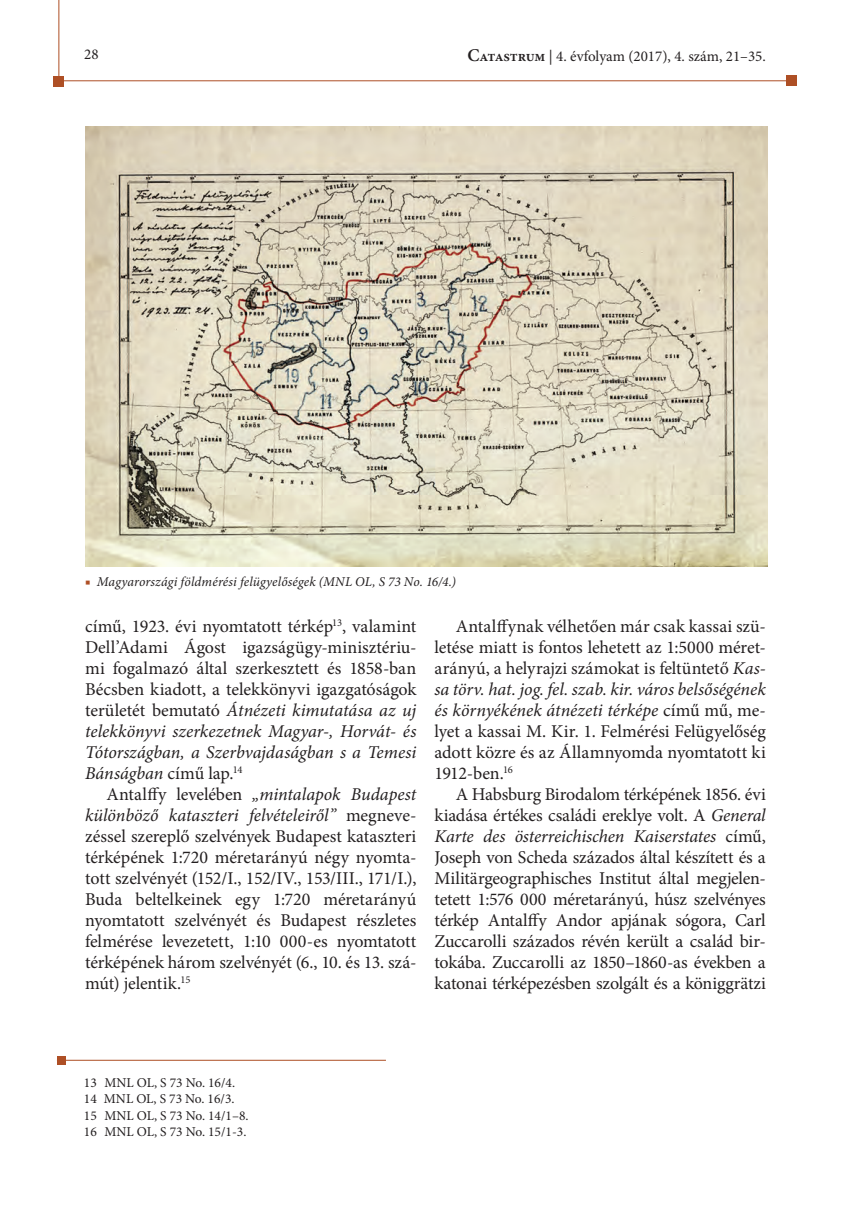
<style>
.page{position:relative;width:851px;height:1212px;background:#fff}
.page>*{position:absolute;margin:0;border:0;box-sizing:border-box;transform-origin:0 0}
.t1{font:18px/21px "Minion Pro";letter-spacing:-.005em;color:#231f20;text-align:justify}
.t2{font:15px "Minion Pro";color:#231f20}
.t3{font:13.5px/16.2px "Minion Pro";color:#231f20}
.t4{font:italic 13.5px "Minion Pro";letter-spacing:.01em;color:#231f20}
.s1{font-weight:600;font-size:18px}
.s2{font-weight:600}
.s3{color:#ae4f25}
.s4{font-style:italic}
</style>
<div class="page">
<hr style="left:57px;top:81px;width:734px;height:1px;background:#ae4f25">
<hr style="left:59px;top:0;width:1px;height:81px;background:#ae4f25">
<div style="left:786px;top:76px;width:10px;height:10px;background:#ae4f25"></div>
<div style="left:54px;top:76px;width:10px;height:10px;background:#ae4f25"></div>
<hr style="left:57px;top:1060px;width:329px;height:1px;background:#ae4f25">
<div style="left:57px;top:1056px;width:8px;height:9px;background:#ae4f25"></div>
<img style="left:85px;top:127px;width:682px;height:439px">
<p class="t2" style="left:84px;top:45px;width:16px">28</p>
<p class="t2" style="left:467px;top:46px;width:300px"><span class="s1">C</span><span class="s2">atastrum</span> | 4. évfolyam (2017), 4. szám, 21–35.</p>
<p class="t4" style="left:85px;top:572px;width:372px"><span class="s3">■</span> Magyarországi földmérési felügyelőségek (MNL OL, S 73 No. 16/4.)</p>
<p class="t1" style="left:85px;top:615px;width:333px">című, 1923. évi nyomtatott térkép<sup>13</sup>, valamint Dell’Adami Ágost igazságügy-minisztériu&shy;mi fogalmazó által szerkesztett és 1858-ban Bécsben kiadott, a telekkönyvi igazgatóságok területét bemutató <span class="s4">Átnézeti kimutatása az uj telekkönyvi szerkezetnek Magyar-, Horvát- és Tótországban, a Szerbvajdaságban s a Temesi Bánságban</span> című lap.<sup>14</sup></p>
<p class="t1" style="left:85px;top:783px;width:333px;text-indent:21px">Antalffy levelében <span class="s4">„mintalapok Budapest különböző kataszteri felvételeiről”</span> megneve&shy;zéssel szereplő szelvények Budapest kataszteri térképének 1:720 méretarányú négy nyomta&shy;tott szelvényét (152/I., 152/IV., 153/III., 171/I.), Buda beltelkeinek egy 1:720 méretarányú nyomtatott szelvényét és Budapest részletes felmérése levezetett, 1:10 000-es nyomtatott térképének három szelvényét (6., 10. és 13. szá&shy;mút) jelentik.<sup>15</sup></p>
<p class="t1" style="left:434px;top:615px;width:333px;text-indent:21px">Antalffynak vélhetően már csak kassai szü&shy;letése miatt is fontos lehetett az 1:5000 méret&shy;arányú, a helyrajzi számokat is feltüntető <span class="s4">Kas&shy;sa törv. hat. jog. fel. szab. kir. város belsőségének és környékének átnézeti térképe</span> című mű, me&shy;lyet a kassai M. Kir. 1. Felmérési Felügyelőség adott közre és az Államnyomda nyomtatott ki 1912-ben.<sup>16</sup></p>
<p class="t1" style="left:434px;top:783px;width:333px;text-indent:21px">A Habsburg Birodalom térképének 1856. évi kiadása értékes családi ereklye volt. A <span class="s4">General Karte des österreichischen Kaiserstates</span> című, Joseph von Scheda százados által készített és a Militärgeographisches Institut által megjelen&shy;tetett 1:576 000 méretarányú, húsz szelvényes térkép Antalffy Andor apjának sógora, Carl Zuccarolli százados révén került a család bir&shy;tokába. Zuccarolli az 1850–1860-as években a katonai térképezésben szolgált és a königgrätzi</p>
<p class="t3" style="left:84px;top:1075px;width:166px">13 MNL OL, S 73 No. 16/4.<br>14 MNL OL, S 73 No. 16/3.<br>15 MNL OL, S 73 No. 14/1–8.<br>16 MNL OL, S 73 No. 15/1-3.</p>
</div>
